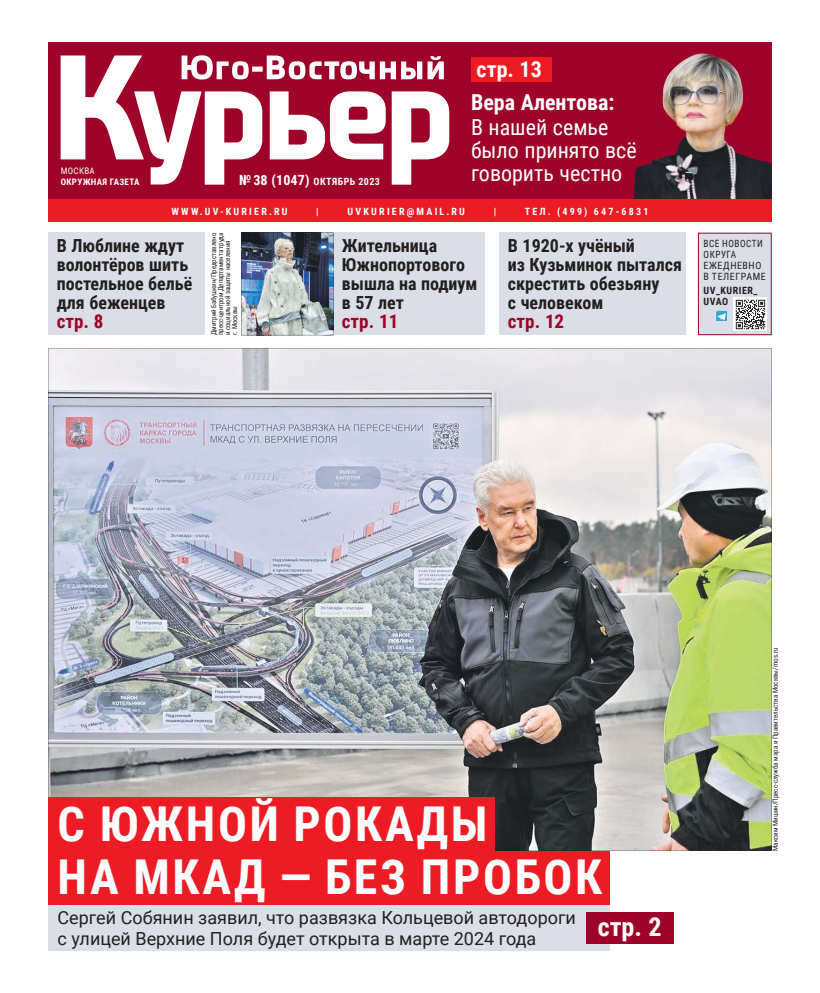
<style>
.page{position:relative;width:820px;height:993px;background:#fff}
.page>*{position:absolute;margin:0;border:0;box-sizing:border-box;transform-origin:0 0}
.t1{font:700 48px/53px "Roboto Condensed";letter-spacing:.055em;color:#fff}
.t2{font:700 26px "Roboto Condensed";color:#fff}
.t3{font:22px/23px "Roboto Condensed";color:#fff}
.t4{font:700 22px "Roboto Condensed";color:#fff}
.t5{font:700 19px "Roboto Condensed";color:#9e0229}
.t6{font:700 18px/19px "Roboto Condensed";color:#231f20}
.t7{font:18px/20px "Roboto";color:#231f20}
.t8{font:700 10px "Roboto Condensed";letter-spacing:.225em;color:#fff}
.t9{font:10px/11px "Roboto Condensed";letter-spacing:.055em;color:#231f20;scale:.92 1}
.t10{font:700 10px "Roboto Condensed";letter-spacing:.045em;color:#fff}
.t11{font:700 10px/11px "Roboto Condensed";letter-spacing:.055em;color:#231f20}
.t12{font:700 9px "Roboto Condensed";letter-spacing:.035em;color:#fff}
.t13{font:9px "Roboto Condensed";letter-spacing:.035em;color:#fff}
.t14{font:7px/7px "Roboto Condensed";letter-spacing:-.01em;color:#231f20}
.s1{font-size:14px}
</style>
<div class="page">
<div style="left:48px;top:42px;width:723px;height:172px;background:#9e0229"></div>
<svg style="left:61px;top:55px;width:388px;height:130px"></svg>
<div style="left:48px;top:199px;width:723px;height:22px;background:#ed1c24"></div>
<img style="left:48px;top:348px;width:723px;height:502px">
<svg style="left:697px;top:232px;width:74px;height:103px;background:#d1cfd7"></svg>
<div style="left:48px;top:232px;width:157px;height:103px;background:#dbdee6"></div>
<div style="left:499px;top:232px;width:186px;height:103px;background:#dbdee6"></div>
<div style="left:333px;top:232px;width:152px;height:103px;background:#dbdee6"></div>
<img style="left:241px;top:232px;width:92px;height:103px">
<div style="left:48px;top:797px;width:447px;height:54px;background:#ed1c24"></div>
<div style="left:48px;top:850px;width:561px;height:54px;background:#ed1c24"></div>
<div style="left:48px;top:904px;width:561px;height:46px;background:#dbdee6"></div>
<div style="left:585px;top:912px;width:88px;height:31px;background:#9e0229"></div>
<img style="left:633px;top:53px;width:138px;height:146px">
<div style="left:471px;top:57px;width:80px;height:24px;background:#ed1c24"></div>
<p class="t4" style="left:476px;top:56px;width:67px">стр. 13</p>
<p class="t4" style="left:471px;top:89px;width:145px">Вера Алентова:</p>
<p class="t3" style="left:471px;top:116px;width:167px">В нашей семье было принято всё говорить честно</p>
<p class="t13" style="left:61px;top:165px;width:36px">МОСКВА</p>
<p class="t12" style="left:61px;top:176px;width:80px">ОКРУЖНАЯ ГАЗЕТА</p>
<p class="t10" style="left:239px;top:175px;width:142px"><span class="s1">№38 (1047)</span> ОКТЯБРЬ 2023</p>
<p class="t8" style="left:171px;top:206px;width:117px">WWW.UV-KURIER.RU</p>
<p class="t8" style="left:316px;top:206px;width:4px">|</p>
<p class="t8" style="left:347px;top:206px;width:119px">UVKURIER@MAIL.RU</p>
<p class="t8" style="left:493px;top:206px;width:4px">|</p>
<p class="t8" style="left:524px;top:206px;width:125px">ТЕЛ. (499) 647-6831</p>
<p class="t6" style="left:57px;top:236px;width:137px">В Люблине ждут волонтёров шить постельное бельё для беженцев</p>
<p class="t5" style="left:57px;top:310px;width:48px">стр. 8</p>
<p class="t14" style="left:210px;top:335px;width:104px;rotate:-90deg">Дмитрий Бабушкин/Предоставлено пресс-центром Департамента труда и социальной защиты населения<br>г. Москвы</p>
<p class="t6" style="left:342px;top:236px;width:137px">Жительница<br>Южнопортового вышла на подиум в 57 лет</p>
<p class="t5" style="left:342px;top:310px;width:58px">стр. 11</p>
<p class="t6" style="left:507px;top:236px;width:175px">В 1920-х учёный<br>из Кузьминок пытался скрестить обезьяну<br>с человеком</p>
<p class="t5" style="left:507px;top:310px;width:58px">стр. 12</p>
<p class="t9" style="left:703px;top:238px;width:69px">ВСЕ НОВОСТИ<br>ОКРУГА<br>ЕЖЕДНЕВНО<br>В ТЕЛЕГРАМЕ</p>
<p class="t11" style="left:703px;top:285px;width:55px">UV_KURIER_<br>UVAO</p>
<h1 class="t1" style="left:58px;top:797px;width:546px">С ЮЖНОЙ РОКАДЫ<br>НА МКАД — БЕЗ ПРОБОК</h1>
<p class="t7" style="left:58px;top:908px;width:519px">Сергей Собянин заявил, что развязка Кольцевой автодороги с улицей Верхние Поля будет открыта в марте 2024 года</p>
<h2 class="t2" style="left:597px;top:911px;width:65px">стр. 2</h2>
<p class="t14" style="left:771px;top:850px;width:205px;rotate:-90deg">Максим Мишин/Пресс-служба мэра и Правительства Москвы/mos.ru</p>
</div>
